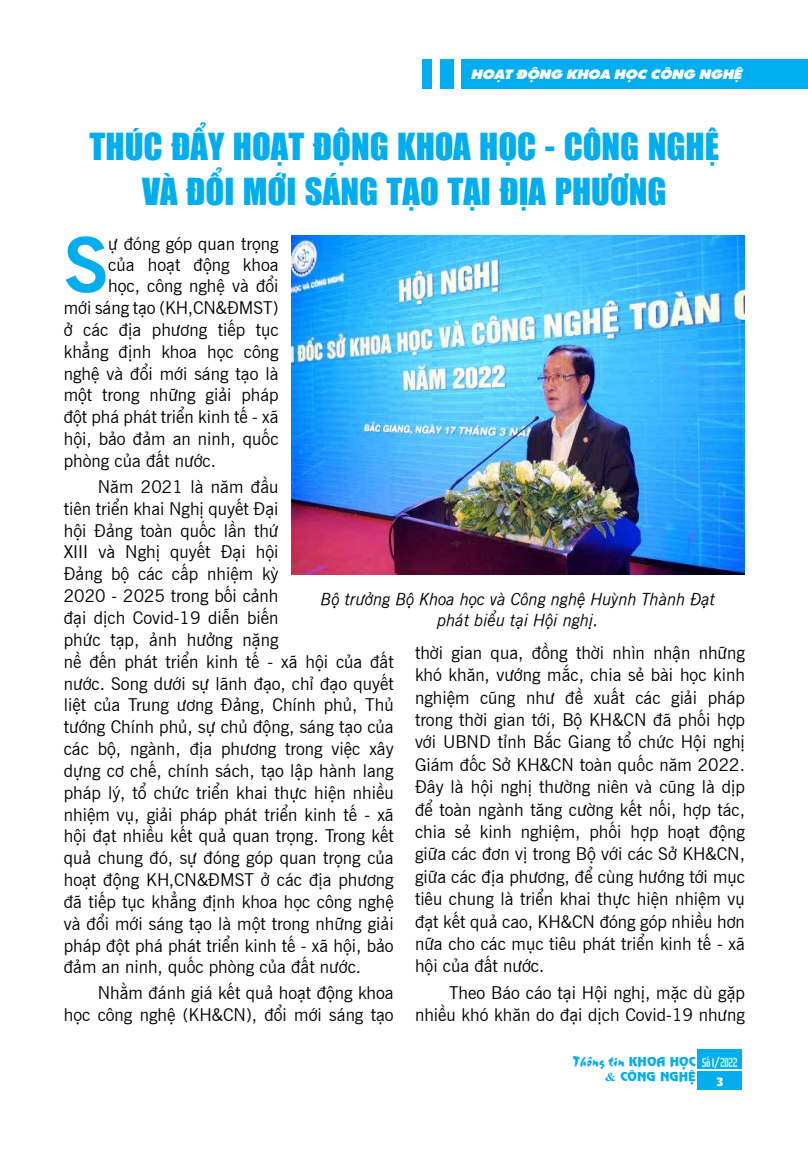
<style>
.page{position:relative;width:808px;height:1149px;background:#fff}
.page>*{position:absolute;margin:0;border:0;box-sizing:border-box;transform-origin:0 0}
.t1{font:700 76.05px "UVN Tin Tuc";color:#00aeef}
.t2{font:34.5px/45px "UTM Impact";color:#00aeef;text-align:center}
.t3{font:17.4px/21.8px "UVN Tin Tuc";color:#000;text-align:right}
.t4{font:italic 16.5px/21px "UVN Tin Tuc";color:#000;text-align:center}
.t5{font:15px "UVN Thang Vu";color:#00aeef}
.t6{font:13.5px "UTM Sharnay";color:#fff;scale:1.08 1}
.t7{font:12px "UVN Nguyen Du";color:#00aeef;scale:1.08 1}
.t8{font:12px "UVN Hai Ba Trung";color:#fff}
.t9{font:11.25px "UVN Nguyen Du";color:#fff;scale:1.08 1}
.s1{font-family:"UVN Nguyen Du";font-size:12px}
.s2{font-family:"Times New Roman";font-weight:700}
</style>
<div class="page">
<div style="left:697px;top:1049px;width:45px;height:19px;background:#00aeef"></div>
<div style="left:697px;top:1071px;width:45px;height:18px;background:#00aeef"></div>
<div style="left:461px;top:59px;width:347px;height:30px;background:#00aeef"></div>
<div style="left:440px;top:59px;width:13px;height:30px;background:#00aeef"></div>
<div style="left:422px;top:59px;width:10px;height:30px;background:#00aeef"></div>
<img style="left:291px;top:236px;width:454px;height:338px">
<p class="t6" style="left:471px;top:63px;width:252px">HOẠT ĐỘNG KHOA HỌC CÔNG NGHỆ</p>
<h2 class="t2" style="left:90px;top:122px;width:631px">THÚC ĐẨY HOẠT ĐỘNG KHOA HỌC - CÔNG NGHỆ<br>VÀ ĐỔI MỚI SÁNG TẠO TẠI ĐỊA PHƯƠNG</h2>
<h1 class="t1" style="left:64px;top:205px;width:46px">S</h1>
<p class="t3" style="left:108px;top:231px;width:172px">ự đóng góp quan trọng</p>
<p class="t3" style="left:108px;top:252px;width:172px">của hoạt động khoa</p>
<p class="t3" style="left:108px;top:273px;width:172px">học, công nghệ và đổi</p>
<p class="t3" style="left:64px;top:295px;width:216px">mới sáng tạo (KH,CN&amp;ĐMST)</p>
<p class="t3" style="left:64px;top:317px;width:216px">ở các địa phương tiếp tục</p>
<p class="t3" style="left:64px;top:339px;width:216px">khẳng định khoa học công</p>
<p class="t3" style="left:64px;top:361px;width:216px">nghệ và đổi mới sáng tạo là</p>
<p class="t3" style="left:64px;top:382px;width:216px">một trong những giải pháp</p>
<p class="t3" style="left:64px;top:404px;width:216px">đột phá phát triển kinh tế - xã</p>
<p class="t3" style="left:64px;top:426px;width:216px">hội, bảo đảm an ninh, quốc</p>
<p class="t3" style="left:64px;top:448px;width:154px">phòng của đất nước.</p>
<p class="t3" style="left:64px;top:474px;width:331px;text-align:left;text-indent:34px">Năm 2021 là năm đầu<br>tiên triển khai Nghị quyết Đại<br>hội Đảng toàn quốc lần thứ<br>XIII và Nghị quyết Đại hội<br>Đảng bộ các cấp nhiệm kỳ<br>2020 - 2025 trong bối cảnh<br>đại dịch Covid-19 diễn biến<br>phức tạp, ảnh hưởng nặng<br>nề đến phát triển kinh tế - xã hội của đất nước. Song dưới sự lãnh đạo, chỉ đạo quyết liệt của Trung ương Đảng, Chính phủ, Thủ tướng Chính phủ, sự chủ động, sáng tạo của các bộ, ngành, địa phương trong việc xây dựng cơ chế, chính sách, tạo lập hành lang pháp lý, tổ chức triển khai thực hiện nhiều nhiệm vụ, giải pháp phát triển kinh tế - xã hội đạt nhiều kết quả quan trọng. Trong kết quả chung đó, sự đóng góp quan trọng của hoạt động KH,CN&amp;ĐMST ở các địa phương đã tiếp tục khẳng định khoa học công nghệ và đổi mới sáng tạo là một trong những giải pháp đột phá phát triển kinh tế - xã hội, bảo đảm an ninh, quốc phòng của đất nước.</p>
<p class="t3" style="left:64px;top:980px;width:331px">Nhằm đánh giá kết quả hoạt động khoa<br>học công nghệ (KH&amp;CN), đổi mới sáng tạo</p>
<p class="t4" style="left:321px;top:586px;width:396px">Bộ trưởng Bộ Khoa học và Công nghệ Huỳnh Thành Đạt phát biểu tại Hội nghị.</p>
<p class="t3" style="left:415px;top:639px;width:331px;line-height:22.4px;text-align:justify">thời gian qua, đồng thời nhìn nhận những khó khăn, vướng mắc, chia sẻ bài học kinh nghiệm cũng như đề xuất các giải pháp trong thời gian tới, Bộ KH&amp;CN đã phối hợp với UBND tỉnh Bắc Giang tổ chức Hội nghị Giám đốc Sở KH&amp;CN toàn quốc năm 2022.<br>Đây là hội nghị thường niên và cũng là dịp để toàn ngành tăng cường kết nối, hợp tác, chia sẻ kinh nghiệm, phối hợp hoạt động giữa các đơn vị trong Bộ với các Sở KH&amp;CN, giữa các địa phương, để cùng hướng tới mục tiêu chung là triển khai thực hiện nhiệm vụ đạt kết quả cao, KH&amp;CN đóng góp nhiều hơn nữa cho các mục tiêu phát triển kinh tế - xã hội của đất nước.</p>
<p class="t3" style="left:415px;top:979px;width:331px;line-height:22.4px">Theo Báo cáo tại Hội nghị, mặc dù gặp nhiều khó khăn do đại dịch Covid-19 nhưng</p>
<p class="t5" style="left:573px;top:1049px;width:124px">Thông tin <span class="s1">KHOA HỌC</span></p>
<p class="t7" style="left:605px;top:1067px;width:85px"><span class="s2">&amp;</span> CÔNG NGHỆ</p>
<p class="t8" style="left:702px;top:1053px;width:37px">Số 1/2022</p>
<p class="t9" style="left:716px;top:1073px;width:9px">3</p>
</div>
